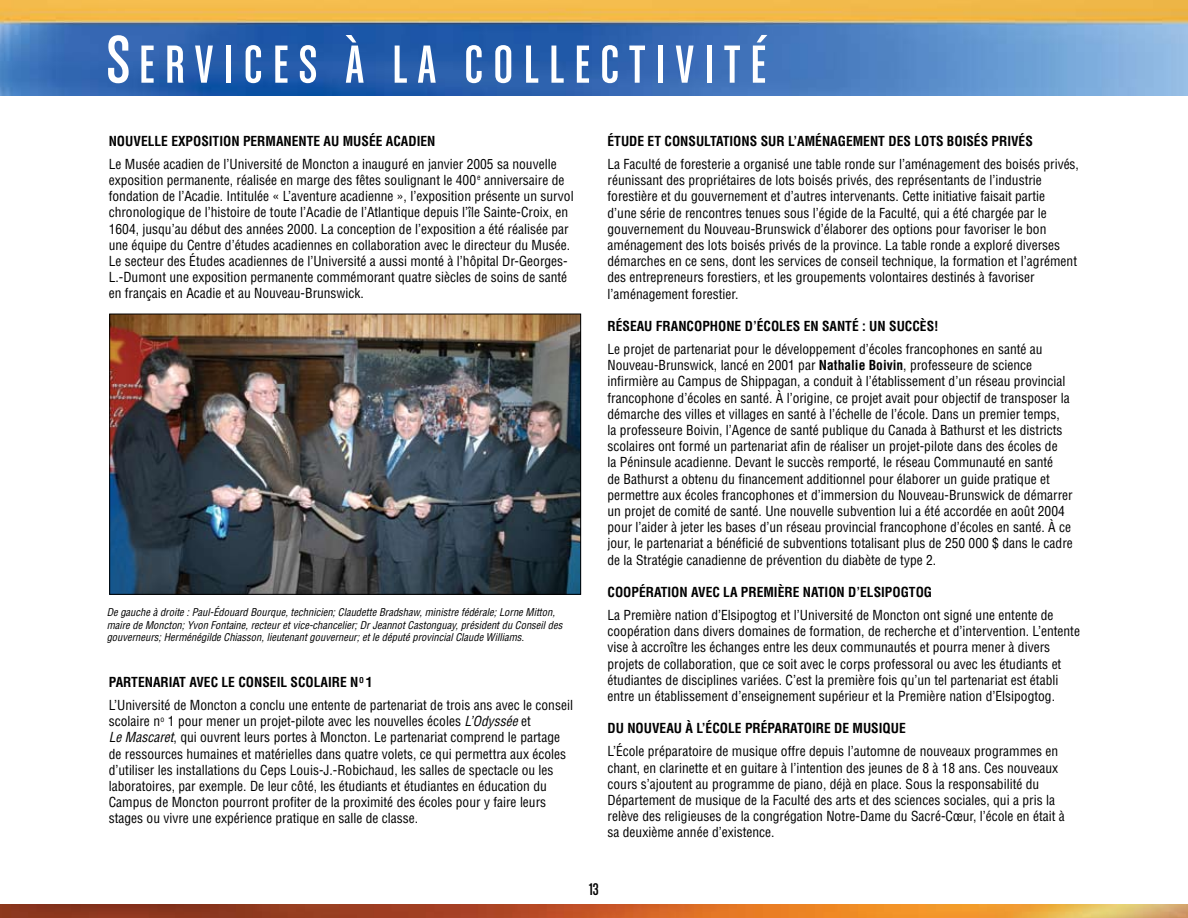
<style>
.page{position:relative;width:1188px;height:918px;background:#fff}
.page>*{position:absolute;margin:0;border:0;box-sizing:border-box;transform-origin:0 0}
.t1{font:57px "Chalet Comprime Cologne Sixty";letter-spacing:.18em;color:#fff}
.t2{font:18px "Chalet Comprime Cologne Sixty";color:#000}
.t3{font:condensed 13.5px/16.2px "Helvetica";color:#000}
.t4{font:700 condensed 13.5px "Helvetica";color:#000}
.t5{font:italic condensed 10.5px/12.6px "Helvetica";color:#000}
.s1{font-size:72px}
.s2{font-weight:700}
.s3{font-style:italic}
</style>
<div class="page">
<img style="left:111px;top:316px;width:468px;height:277px">
<div style="left:109px;top:314px;width:472px;height:281px;border:1px solid #000"></div>
<img style="left:0;top:0;width:1188px;height:95px">
<img style="left:0;top:905px;width:1188px;height:13px">
<h1 class="t1" style="left:107px;top:33px;width:661px"><span class="s1">S</span>ERVICES À LA COLLECTIVITÉ</h1>
<p class="t4" style="left:109px;top:132px;width:328px">NOUVELLE EXPOSITION PERMANENTE AU MUSÉE ACADIEN</p>
<p class="t3" style="left:109px;top:156px;width:466px">Le Musée acadien de l’Université de Moncton a inauguré en janvier 2005 sa nouvelle exposition permanente, réalisée en marge des fêtes soulignant le 400<sup>e</sup> anniversaire de fondation de l’Acadie. Intitulée « L’aventure acadienne », l’exposition présente un survol chronologique de l’histoire de toute l’Acadie de l’Atlantique depuis l’île Sainte-Croix, en 1604, jusqu’au début des années 2000. La conception de l’exposition a été réalisée par une équipe du Centre d’études acadiennes en collaboration avec le directeur du Musée.<br>Le secteur des Études acadiennes de l’Université a aussi monté à l’hôpital Dr-Georges-L.-Dumont une exposition permanente commémorant quatre siècles de soins de santé en français en Acadie et au Nouveau-Brunswick.</p>
<p class="t5" style="left:107px;top:606px;width:457px">De gauche à droite : Paul-Édouard Bourque, technicien; Claudette Bradshaw, ministre fédérale; Lorne Mitton, maire de Moncton; Yvon Fontaine, recteur et vice-chancelier; Dr Jeannot Castonguay, président du Conseil des gouverneurs; Herménégilde Chiasson, lieutenant gouverneur; et le député provincial Claude Williams.</p>
<p class="t3" style="left:109px;top:671px;width:466px;line-height:23px"><span class="s2">PARTENARIAT AVEC LE CONSEIL SCOLAIRE N</span><sup>O</sup> <span class="s2">1<br></span>L’Université de Moncton a conclu une entente de partenariat de trois ans avec le conseil</p>
<p class="t3" style="left:109px;top:713px;width:459px">scolaire n<sup>o</sup> 1 pour mener un projet-pilote avec les nouvelles écoles <span class="s3">L’Odyssée</span> et<br><span class="s3">Le Mascaret</span>, qui ouvrent leurs portes à Moncton. Le partenariat comprend le partage de ressources humaines et matérielles dans quatre volets, ce qui permettra aux écoles d’utiliser les installations du Ceps Louis-J.-Robichaud, les salles de spectacle ou les laboratoires, par exemple. De leur côté, les étudiants et étudiantes en éducation du Campus de Moncton pourront profiter de la proximité des écoles pour y faire leurs stages ou vivre une expérience pratique en salle de classe.</p>
<p class="t4" style="left:608px;top:133px;width:427px">ÉTUDE ET CONSULTATIONS SUR L’AMÉNAGEMENT DES LOTS BOISÉS PRIVÉS</p>
<p class="t3" style="left:608px;top:156px;width:473px">La Faculté de foresterie a organisé une table ronde sur l’aménagement des boisés privés, réunissant des propriétaires de lots boisés privés, des représentants de l’industrie forestière et du gouvernement et d’autres intervenants. Cette initiative faisait partie<br>d’une série de rencontres tenues sous l’égide de la Faculté, qui a été chargée par le gouvernement du Nouveau-Brunswick d’élaborer des options pour favoriser le bon aménagement des lots boisés privés de la province. La table ronde a exploré diverses démarches en ce sens, dont les services de conseil technique, la formation et l’agrément des entrepreneurs forestiers, et les groupements volontaires destinés à favoriser l’aménagement forestier.</p>
<p class="t4" style="left:608px;top:318px;width:333px">RÉSEAU FRANCOPHONE D’ÉCOLES EN SANTÉ : UN SUCCÈS!</p>
<p class="t3" style="left:608px;top:341px;width:467px">Le projet de partenariat pour le développement d’écoles francophones en santé au Nouveau-Brunswick, lancé en 2001 par <span class="s2">Nathalie Boivin</span>, professeure de science infirmière au Campus de Shippagan, a conduit à l’établissement d’un réseau provincial francophone d’écoles en santé. À l’origine, ce projet avait pour objectif de transposer la démarche des villes et villages en santé à l’échelle de l’école. Dans un premier temps,<br>la professeure Boivin, l’Agence de santé publique du Canada à Bathurst et les districts scolaires ont formé un partenariat afin de réaliser un projet-pilote dans des écoles de<br>la Péninsule acadienne. Devant le succès remporté, le réseau Communauté en santé<br>de Bathurst a obtenu du financement additionnel pour élaborer un guide pratique et permettre aux écoles francophones et d’immersion du Nouveau-Brunswick de démarrer un projet de comité de santé. Une nouvelle subvention lui a été accordée en août 2004 pour l’aider à jeter les bases d’un réseau provincial francophone d’écoles en santé. À ce jour, le partenariat a bénéficié de subventions totalisant plus de 250 000 $ dans le cadre de la Stratégie canadienne de prévention du diabète de type 2.</p>
<p class="t4" style="left:608px;top:584px;width:326px">COOPÉRATION AVEC LA PREMIÈRE NATION D’ELSIPOGTOG</p>
<p class="t3" style="left:608px;top:607px;width:474px">La Première nation d’Elsipogtog et l’Université de Moncton ont signé une entente de coopération dans divers domaines de formation, de recherche et d’intervention. L’entente vise à accroître les échanges entre les deux communautés et pourra mener à divers projets de collaboration, que ce soit avec le corps professoral ou avec les étudiants et étudiantes de disciplines variées. C’est la première fois qu’un tel partenariat est établi entre un établissement d’enseignement supérieur et la Première nation d’Elsipogtog.</p>
<p class="t4" style="left:608px;top:720px;width:300px">DU NOUVEAU À L’ÉCOLE PRÉPARATOIRE DE MUSIQUE</p>
<p class="t3" style="left:608px;top:743px;width:459px">L’École préparatoire de musique offre depuis l’automne de nouveaux programmes en chant, en clarinette et en guitare à l’intention des jeunes de 8 à 18 ans. Ces nouveaux cours s’ajoutent au programme de piano, déjà en place. Sous la responsabilité du Département de musique de la Faculté des arts et des sciences sociales, qui a pris la relève des religieuses de la congrégation Notre-Dame du Sacré-Cœur, l’école en était à sa deuxième année d’existence.</p>
<h2 class="t2" style="left:589px;top:880px;width:6px">13</h2>
</div>
